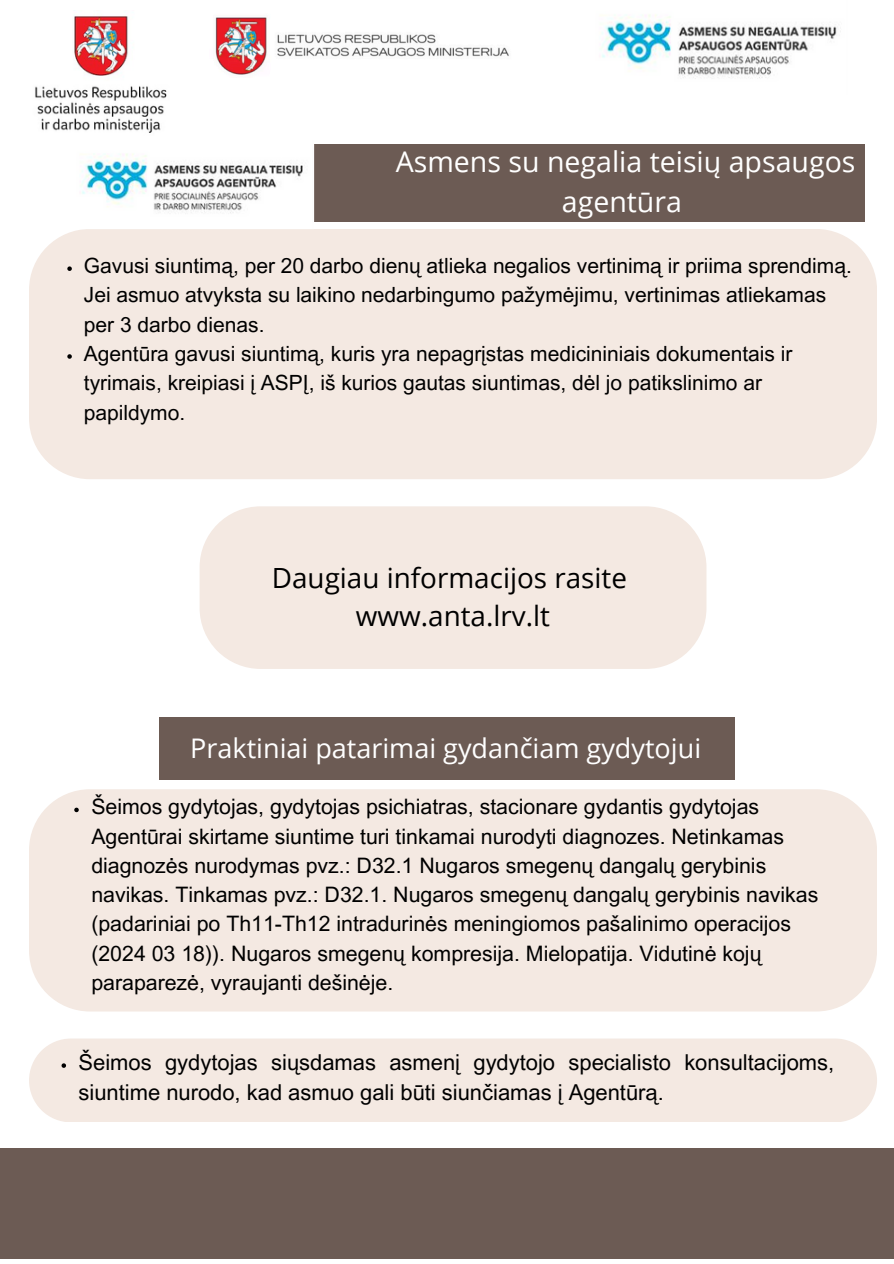
<style>
.page{position:relative;width:894px;height:1264px;background:#fff}
.page>*{position:absolute;margin:0;border:0;box-sizing:border-box;transform-origin:0 0}
.t1{font:28.5px/39.9px "Open Sans";color:#fff;text-align:center}
.t2{font:27.75px/38.2px "Open Sans";color:#000;text-align:center}
.t3{font:27px "Open Sans";color:#fff}
.t4{font:21.9px/30.3px "Arial MT Pro";color:#000}
.t5{font:21.3px/29.2px "Arial MT Pro";color:#000}
.t6{font:21px/29.2px "Arial MT Pro";color:#000}
</style>
<div class="page">
<div style="left:0;top:1148px;width:893px;height:110px;background:#6c5b54"></div>
<div style="left:69px;top:145px;width:795px;height:77px;background:#6c5b54"></div>
<img style="left:215px;top:17px;width:294px;height:58px">
<div style="left:29px;top:229px;width:847px;height:250px;background:#f4e9e2;border-radius:61px"></div>
<img style="left:602px;top:14px;width:239px;height:65px">
<img style="left:35px;top:10px;width:132px;height:123px">
<div style="left:199px;top:506px;width:507px;height:163px;background:#f4e9e2"></div>
<img style="left:69px;top:145px;width:245px;height:85px">
<svg style="left:67px;top:266px;width:5px;height:5px"></svg>
<svg style="left:67px;top:354px;width:5px;height:5px"></svg>
<div style="left:159px;top:717px;width:575px;height:63px;background:#6c5b54"></div>
<div style="left:29px;top:789px;width:847px;height:222px;background:#f4e9e2;border-radius:61px"></div>
<div style="left:29px;top:1038px;width:847px;height:84px;background:#f4e9e2"></div>
<svg style="left:74px;top:807px;width:5px;height:5px"></svg>
<svg style="left:61px;top:1063px;width:5px;height:4px"></svg>
<p class="t1" style="left:395px;top:141px;width:461px">Asmens su negalia teisių apsaugos agentūra</p>
<p class="t6" style="left:84px;top:254px;width:769px">Gavusi siuntimą, per 20 darbo dienų atlieka negalios vertinimą ir priima sprendimą.<br>Jei asmuo atvyksta su laikino nedarbingumo pažymėjimu, vertinimas atliekamas per 3 darbo dienas.</p>
<p class="t6" style="left:84px;top:341px;width:709px">Agentūra gavusi siuntimą, kuris yra nepagrįstas medicininiais dokumentais ir tyrimais, kreipiasi į ASPĮ, iš kurios gautas siuntimas, dėl jo patikslinimo ar papildymo.</p>
<h1 class="t2" style="left:272px;top:558px;width:356px">Daugiau informacijos rasite www.anta.lrv.lt</h1>
<h1 class="t3" style="left:190px;top:729px;width:512px">Praktiniai patarimai gydančiam gydytojui</h1>
<p class="t5" style="left:91px;top:795px;width:728px">Šeimos gydytojas, gydytojas psichiatras, stacionare gydantis gydytojas Agentūrai skirtame siuntime turi tinkamai nurodyti diagnozes. Netinkamas diagnozės nurodymas pvz.: D32.1 Nugaros smegenų dangalų gerybinis navikas. Tinkamas pvz.: D32.1. Nugaros smegenų dangalų gerybinis navikas (padariniai po Th11-Th12 intradurinės meningiomos pašalinimo operacijos (2024 03 18)). Nugaros smegenų kompresija. Mielopatija. Vidutinė kojų paraparezė, vyraujanti dešinėje.</p>
<p class="t4" style="left:79px;top:1049px;width:757px">Šeimos gydytojas siųsdamas asmenį gydytojo specialisto konsultacijoms, siuntime nurodo, kad asmuo gali būti siunčiamas į Agentūrą.</p>
</div>
